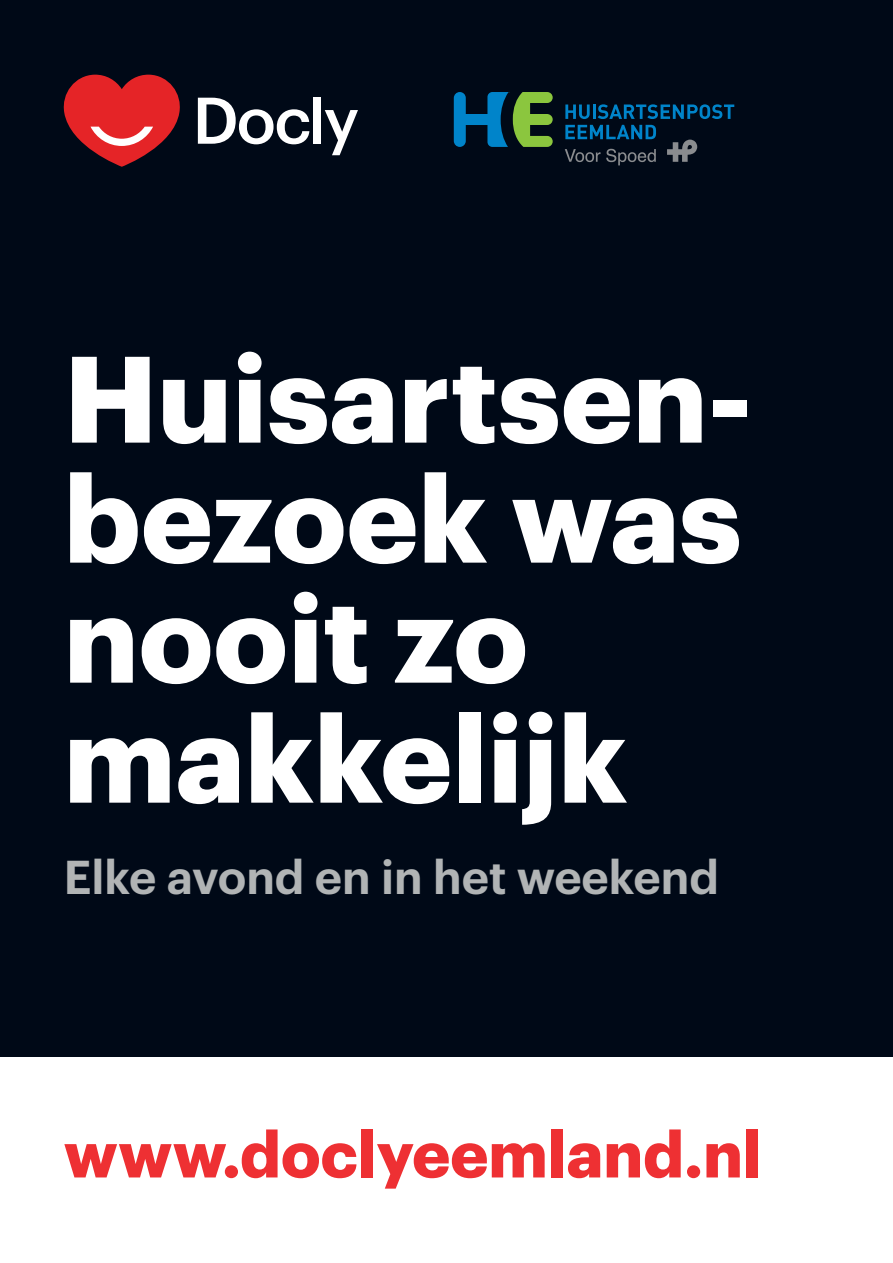
<style>
.page{position:relative;width:893px;height:1263px;background:#fff}
.page>*{position:absolute;margin:0;border:0;box-sizing:border-box;transform-origin:0 0}
.t1{font:700 120px/120px "Graphik LC";color:#fff}
.t2{font:700 63.75px "Graphik LC";color:#ee3033}
.t3{font:600 46.5px "Graphik LC";color:#b1b4b5}
</style>
<div class="page">
<div style="left:0;top:0;width:893px;height:1057px;background:#000917"></div>
<svg style="left:64px;top:74px;width:116px;height:93px"></svg>
<svg style="left:198px;top:98px;width:111px;height:46px"></svg>
<svg style="left:325px;top:110px;width:33px;height:45px"></svg>
<div style="left:313px;top:98px;width:8px;height:46px;background:#fff"></div>
<svg style="left:565px;top:125px;width:91px;height:14px"></svg>
<svg style="left:454px;top:92px;width:99px;height:55px"></svg>
<svg style="left:565px;top:149px;width:35px;height:13px"></svg>
<svg style="left:606px;top:149px;width:50px;height:16px"></svg>
<svg style="left:667px;top:139px;width:30px;height:23px"></svg>
<svg style="left:565px;top:104px;width:25px;height:15px"></svg>
<hr style="left:593px;top:104px;width:3px;height:15px;background:#0084ca">
<svg style="left:598px;top:104px;width:136px;height:15px"></svg>
<p class="t1" style="left:64px;top:328px;width:691px">Huisartsen&shy;bezoek was nooit zo makkelijk</p>
<p class="t3" style="left:64px;top:841px;width:657px">Elke avond en in het weekend</p>
<p class="t2" style="left:64px;top:1105px;width:699px">www.doclyeemland.nl</p>
</div>
